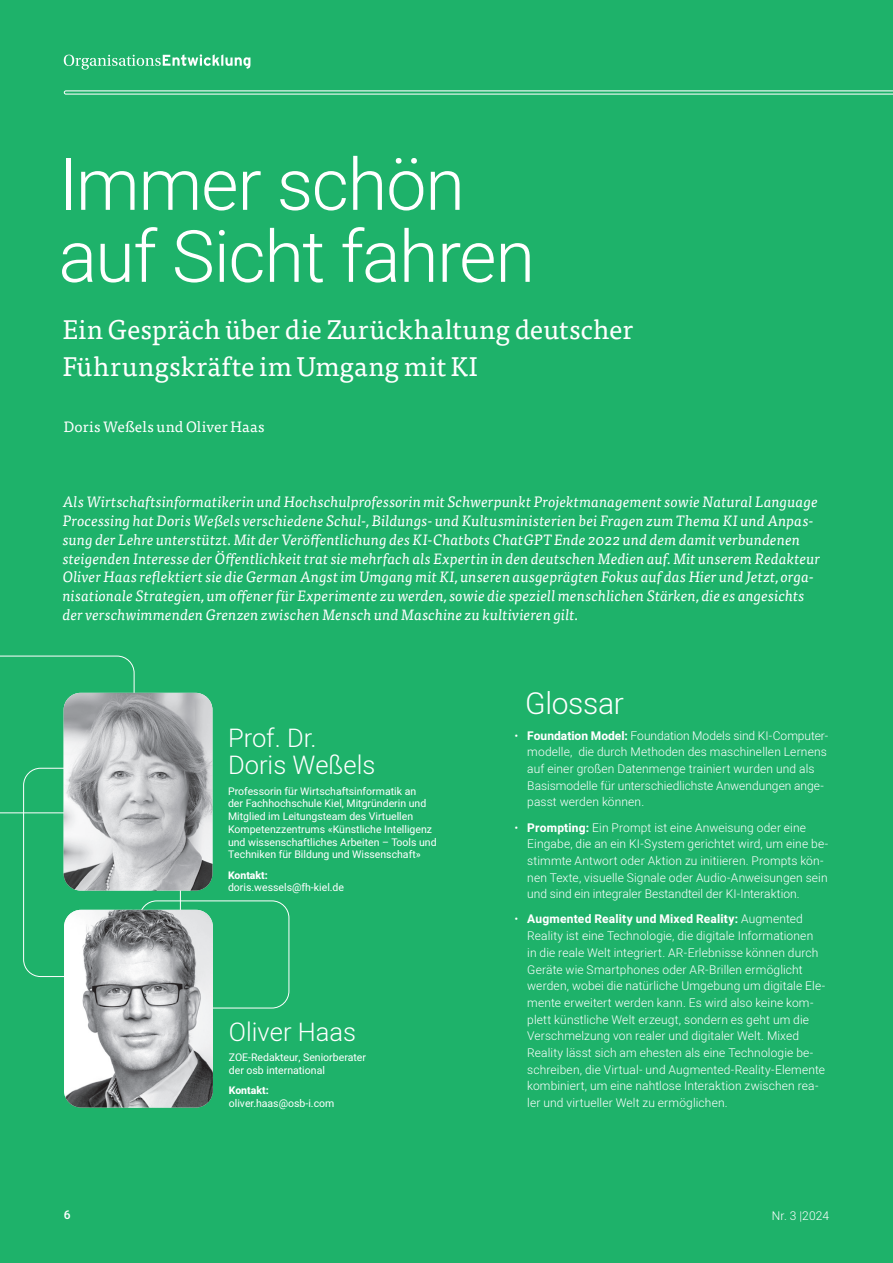
<style>
.page{position:relative;width:893px;height:1263px;background:#1eb26a}
.page>*{position:absolute;margin:0;border:0;box-sizing:border-box;transform-origin:0 0}
.t1{font:300 72px/72px "Heebo";letter-spacing:-.02em;color:#fff}
.t2{font:300 30px "Heebo";letter-spacing:-.01em;color:#fff}
.t3{font:27px/37.5px "Tisa Pro";color:#fff}
.t4{font:300 25.5px/27px "Heebo";color:#fff}
.t5{font:italic 15px/18.8px "Tisa Pro";letter-spacing:.005em;color:#fff}
.t6{font:15px "Tisa Pro";letter-spacing:.015em;color:#fff}
.t7{font:300 12px/16.6px "Heebo";letter-spacing:.01em;color:#fff}
.t8{font:500 12px "Heebo";color:#fff}
.t9{font:10.5px/12.8px "Heebo";color:#fff}
.t10{font:800 10.5px "Heebo";color:#fff}
.s1{font-weight:700}
</style>
<div class="page">
<svg style="left:64px;top:90px;width:829px;height:5px"></svg>
<svg style="left:64px;top:54px;width:186px;height:16px"></svg>
<div style="left:139px;top:901px;width:150px;height:107px;border:1px solid #fff;border-radius:17px"></div>
<svg style="left:0;top:656px;width:134px;height:157px"></svg>
<img style="left:64px;top:693px;width:148px;height:197px">
<img style="left:64px;top:910px;width:149px;height:197px">
<h1 class="t1" style="left:58px;top:147px;width:478px">Immer schön auf Sicht fahren</h1>
<h3 class="t3" style="left:63px;top:309px;width:572px">Ein Gespräch über die Zurückhaltung deutscher<br>Führungskräfte im Umgang mit KI</h3>
<p class="t6" style="left:64px;top:416px;width:202px">Doris Weßels und Oliver Haas</p>
<p class="t5" style="left:63px;top:492px;width:759px">Als Wirtschaftsinformatikerin und Hochschulprofessorin mit Schwerpunkt Projektmanagement sowie Natural Language Processing hat Doris Weßels verschiedene Schul-, Bildungs- und Kultusministerien bei Fragen zum Thema KI und Anpas&shy;sung der Lehre unterstützt. Mit der Veröffentlichung des KI-Chatbots ChatGPT Ende 2022 und dem damit verbundenen steigenden Interesse der Öffentlichkeit trat sie mehrfach als Expertin in den deutschen Medien auf. Mit unserem Redakteur Oliver Haas reflektiert sie die German Angst im Umgang mit KI, unseren ausgeprägten Fokus auf das Hier und Jetzt, orga&shy;nisationale Strategien, um offener für Experimente zu werden, sowie die speziell menschlichen Stärken, die es angesichts der verschwimmenden Grenzen zwischen Mensch und Maschine zu kultivieren gilt.</p>
<h3 class="t4" style="left:228px;top:724px;width:149px">Prof. Dr.<br>Doris Weßels</h3>
<p class="t9" style="left:228px;top:784px;width:210px">Professorin für Wirtschaftsinformatik an<br>der Fachhochschule Kiel, Mitgründerin und Mitglied im Leitungsteam des Virtuellen Kompetenzzentrums «Künstliche Intelligenz und wissenschaftliches Arbeiten – Tools und Techniken für Bildung und Wissenschaft»</p>
<p class="t10" style="left:228px;top:868px;width:41px">Kontakt:</p>
<p class="t9" style="left:228px;top:881px;width:118px">doris.wessels@fh-kiel.de</p>
<h3 class="t4" style="left:229px;top:1017px;width:129px">Oliver Haas</h3>
<p class="t9" style="left:229px;top:1051px;width:139px">ZOE-Redakteur, Seniorberater der osb international</p>
<p class="t10" style="left:229px;top:1083px;width:41px">Kontakt:</p>
<p class="t9" style="left:229px;top:1097px;width:107px">oliver.haas@osb-i.com</p>
<h2 class="t2" style="left:525px;top:682px;width:100px">Glossar</h2>
<p class="t7" style="left:527px;top:727px;width:302px;text-indent:-13px">• <span class="s1">Foundation Model:</span> Foundation Models sind KI-Computer&shy;modelle, die durch Methoden des maschinellen Lernens auf einer großen Datenmenge trainiert wurden und als Basismodelle für unterschiedlichste Anwendungen ange&shy;passt werden können.</p>
<p class="t7" style="left:527px;top:819px;width:302px;text-indent:-13px">• <span class="s1">Prompting:</span> Ein Prompt ist eine Anweisung oder eine Eingabe, die an ein KI-System gerichtet wird, um eine be&shy;stimmte Antwort oder Aktion zu initiieren. Prompts kön&shy;nen Texte, visuelle Signale oder Audio-Anweisungen sein und sind ein integraler Bestandteil der KI-Interaktion.</p>
<p class="t7" style="left:527px;top:911px;width:299px;text-indent:-13px">• <span class="s1">Augmented Reality und Mixed Reality:</span> Augmented Reality ist eine Technologie, die digitale Informationen in die reale Welt integriert. AR-Erlebnisse können durch Geräte wie Smartphones oder AR-Brillen ermöglicht werden, wobei die natürliche Umgebung um digitale Ele&shy;mente erweitert werden kann. Es wird also keine kom&shy;plett künstliche Welt erzeugt, sondern es geht um die Verschmelzung von realer und digitaler Welt. Mixed Reality lässt sich am ehesten als eine Technologie be&shy;schreiben, die Virtual- und Augmented-Reality-Elemente kombiniert, um eine nahtlose Interaktion zwischen rea&shy;ler und virtueller Welt zu ermöglichen.</p>
<p class="t8" style="left:64px;top:1206px;width:8px">6</p>
<p class="t7" style="left:772px;top:1207px;width:59px">Nr. 3 |2024</p>
</div>
